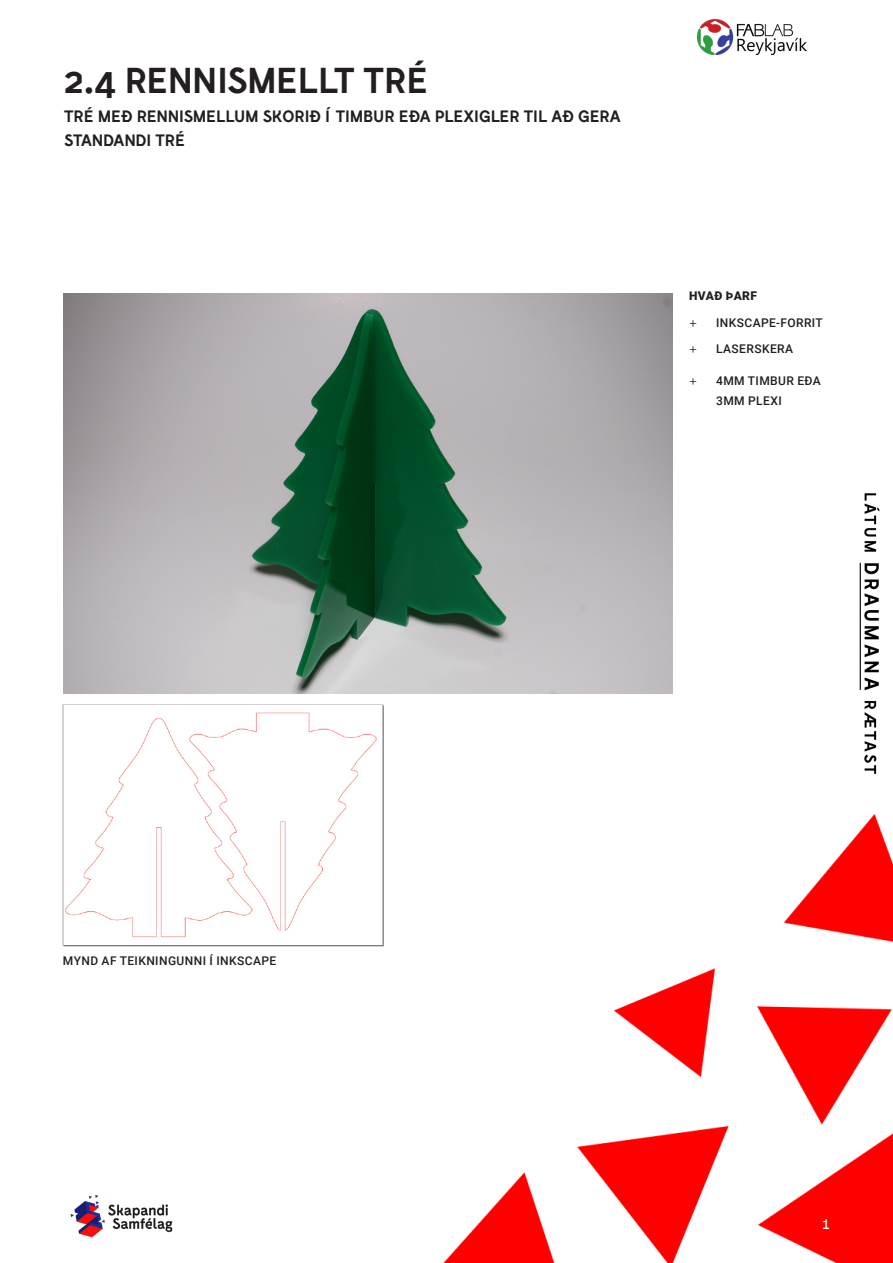
<style>
.page{position:relative;width:893px;height:1263px;background:#fff}
.page>*{position:absolute;margin:0;border:0;box-sizing:border-box;transform-origin:0 0}
.Titill{font:700 36px "Fabrik";letter-spacing:-.01em;color:#231f20}
.subheadline{font:700 16.5px/24px "Fabrik";color:#231f20}
.subheadline-2{font:16.5px "Fabrik";color:#fff}
.text_under_images{font:500 12px/19.5px "Roboto";letter-spacing:.035em;color:#231f20}
.text_under_images-2{font:900 12px "Roboto";letter-spacing:.035em;color:#231f20}
.t1{font:12px "Avenir";color:#231f20}
</style>
<div class="page">
<img style="left:70px;top:1195px;width:103px;height:43px">
<img style="left:697px;top:19px;width:109px;height:36px">
<img style="left:859px;top:493px;width:21px;height:281px">
<img style="left:64px;top:293px;width:609px;height:401px">
<img style="left:62px;top:704px;width:322px;height:243px">
<img style="left:443px;top:814px;width:450px;height:449px">
<p class="Titill" style="left:64px;top:60px;width:365px">2.4 RENNISMELLT TRÉ</p>
<p class="subheadline" style="left:64px;top:104px;width:558px">TRÉ MEÐ RENNISMELLUM SKORIÐ Í TIMBUR EÐA PLEXIGLER TIL AÐ GERA<br>STANDANDI TRÉ</p>
<p class="text_under_images-2" style="left:689px;top:288px;width:69px">HVAÐ ÞARF</p>
<p class="t1" style="left:689px;top:313px;width:9px">+</p>
<p class="text_under_images" style="left:716px;top:312px;width:108px">INKSCAPE-FORRIT</p>
<p class="t1" style="left:689px;top:339px;width:9px">+</p>
<p class="text_under_images" style="left:716px;top:338px;width:78px">LASERSKERA</p>
<p class="t1" style="left:689px;top:371px;width:9px">+</p>
<p class="text_under_images" style="left:716px;top:371px;width:106px">4MM TIMBUR EÐA<br>3MM PLEXI</p>
<p class="text_under_images" style="left:63px;top:950px;width:215px">MYND AF TEIKNINGUNNI Í INKSCAPE</p>
<p class="subheadline-2" style="left:822px;top:1214px;width:8px">1</p>
</div>
